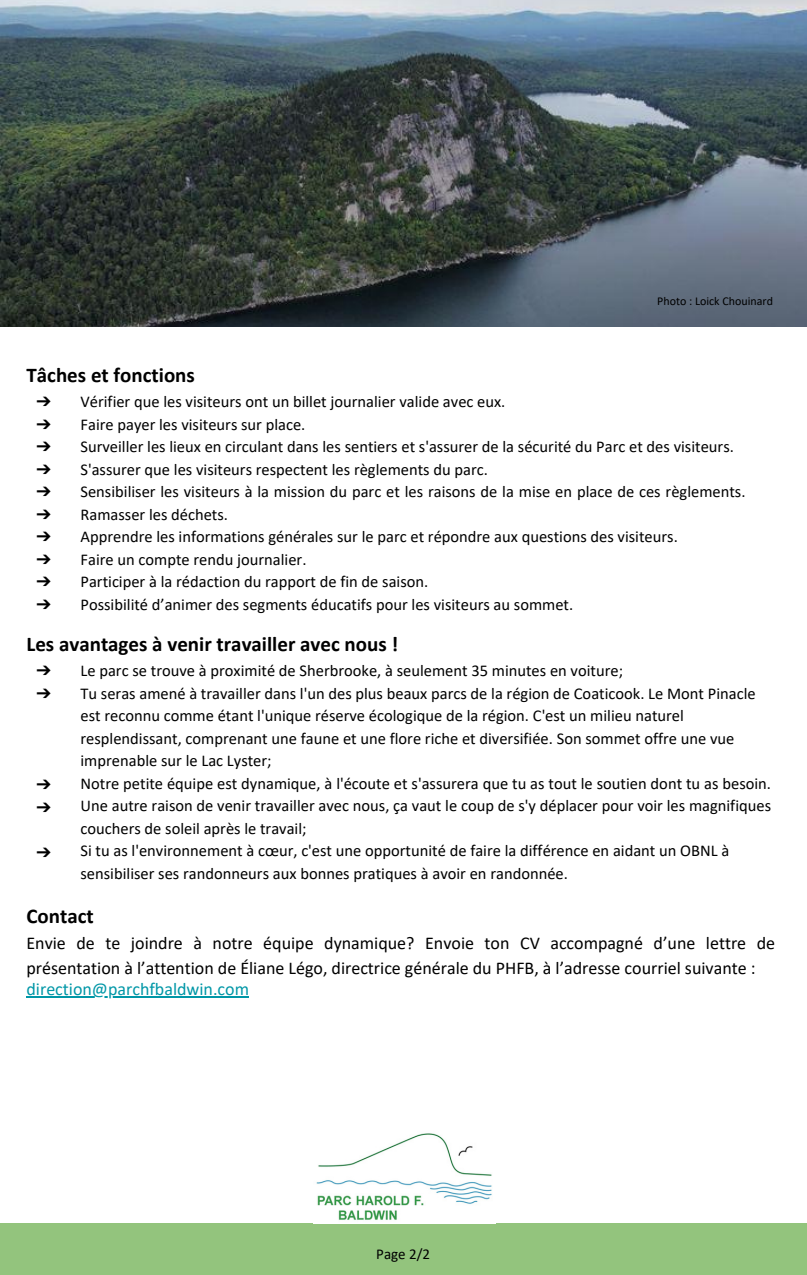
<style>
.page{position:relative;width:807px;height:1275px;background:#fff}
.page>*{position:absolute;margin:0;border:0;box-sizing:border-box;transform-origin:0 0}
.t1{font:700 21px "Calibri";color:#000}
.t2{font:18px/24.8px "Calibri";color:#000}
.t3{font:18px "Calibri";color:#0097a7}
.t4{font:16.5px/22.5px "Calibri";color:#000}
.t5{font:16.5px/22.5px "Free Serif";color:#000}
.t6{font:15px "Calibri";color:#000}
.t7{font:12px "Calibri";color:#000}
</style>
<div class="page">
<div style="left:0;top:1223px;width:807px;height:52px;background:#93c47d"></div>
<img style="left:0;top:0;width:807px;height:326px">
<img style="left:316px;top:1133px;width:176px;height:87px">
<hr style="left:26px;top:996px;width:223px;height:1px;background:#0097a7">
<p class="t1" style="left:26px;top:366px;width:170px">Tâches et fonctions</p>
<p class="t7" style="left:657px;top:296px;width:117px">Photo : Loick Chouinard</p>
<h1 class="t5" style="left:37px;top:390px;width:16px;text-align:justify">➔ ➔ ➔ ➔ ➔ ➔ ➔ ➔ ➔ ➔</h1>
<h1 class="t4" style="left:80px;top:392px;width:666px">Vérifier que les visiteurs ont un billet journalier valide avec eux.<br>Faire payer les visiteurs sur place.<br>Surveiller les lieux en circulant dans les sentiers et s'assurer de la sécurité du Parc et des visiteurs.<br>S'assurer que les visiteurs respectent les règlements du parc.<br>Sensibiliser les visiteurs à la mission du parc et les raisons de la mise en place de ces règlements.<br>Ramasser les déchets.<br>Apprendre les informations générales sur le parc et répondre aux questions des visiteurs.<br>Faire un compte rendu journalier.<br>Participer à la rédaction du rapport de fin de saison.<br>Possibilité d’animer des segments éducatifs pour les visiteurs au sommet.</h1>
<p class="t1" style="left:26px;top:635px;width:373px">Les avantages à venir travailler avec nous !</p>
<p class="t5" style="left:37px;top:659px;width:16px">➔ ➔</p>
<h2 class="t5" style="left:37px;top:773px;width:16px">➔ ➔</h2>
<p class="t5" style="left:37px;top:840px;width:16px">➔</p>
<p class="t4" style="left:80px;top:660px;width:692px">Le parc se trouve à proximité de Sherbrooke, à seulement 35 minutes en voiture;<br>Tu seras amené à travailler dans l'un des plus beaux parcs de la région de Coaticook. Le Mont Pinacle est reconnu comme étant l'unique réserve écologique de la région. C'est un milieu naturel resplendissant, comprenant une faune et une flore riche et diversifiée. Son sommet offre une vue imprenable sur le Lac Lyster;<br>Notre petite équipe est dynamique, à l'écoute et s'assurera que tu as tout le soutien dont tu as besoin.<br>Une autre raison de venir travailler avec nous, ça vaut le coup de s'y déplacer pour voir les magnifiques couchers de soleil après le travail;<br>Si tu as l'environnement à cœur, c'est une opportunité de faire la différence en aidant un OBNL à sensibiliser ses randonneurs aux bonnes pratiques à avoir en randonnée.</p>
<p class="t1" style="left:26px;top:907px;width:69px">Contact</p>
<h2 class="t2" style="left:26px;top:932px;width:750px">Envie de te joindre à notre équipe dynamique? Envoie ton CV accompagné d’une lettre de présentation à l’attention de Éliane Légo, directrice générale du PHFB, à l’adresse courriel suivante :</h2>
<h1 class="t3" style="left:26px;top:981px;width:224px">direction@parchfbaldwin.com</h1>
<p class="t6" style="left:376px;top:1247px;width:55px">Page 2/2</p>
</div>
